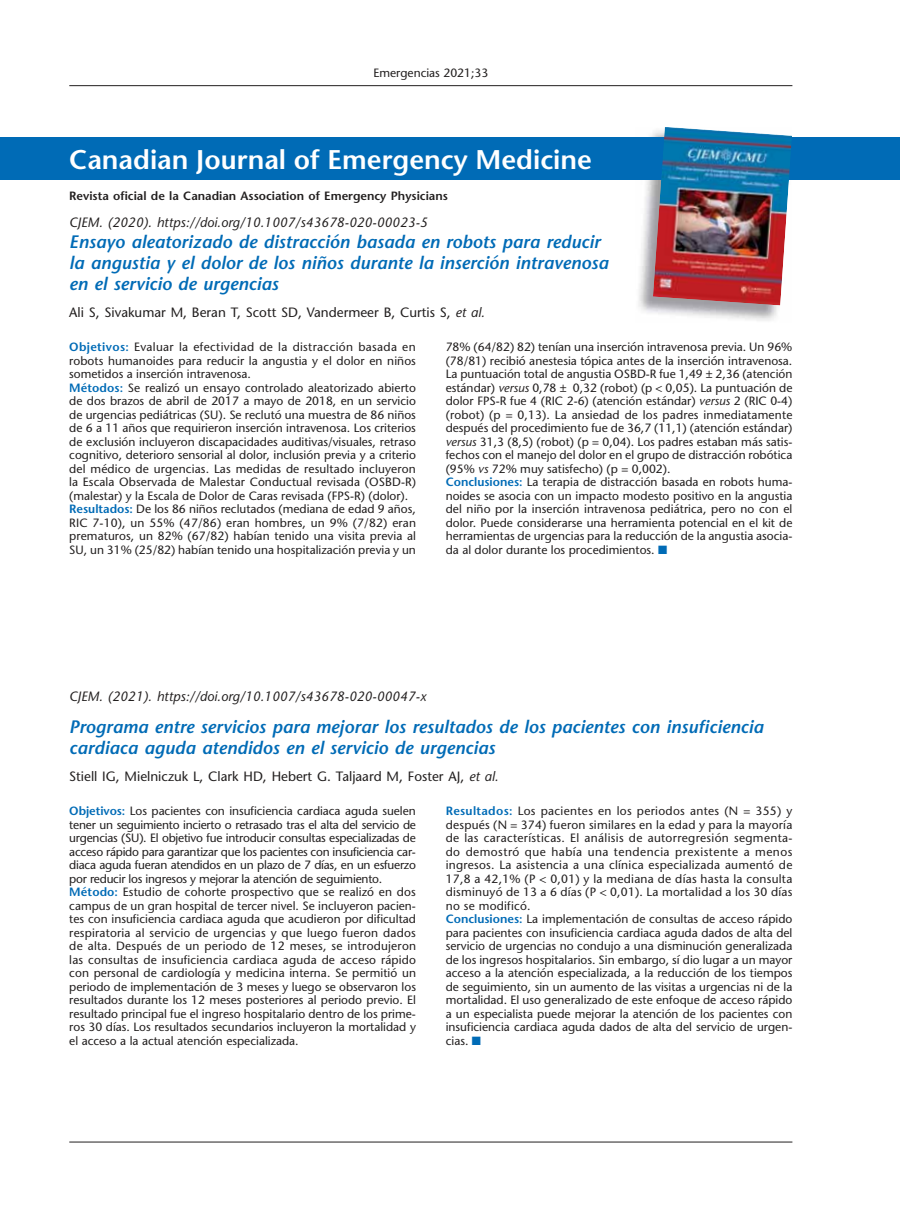
<style>
.page{position:relative;width:900px;height:1211px;background:#fff}
.page>*{position:absolute;margin:0;border:0;box-sizing:border-box;transform-origin:0 0}
.t1{font:600 27px "Stone Sans";color:#fff}
.t2{font:italic 600 18px/21px "Stone Sans";color:#006bb6}
.t3{font:13.5px "Stone Sans";color:#221f1f}
.t4{font:italic 13.5px "Stone Sans";color:#221f1f}
.t5{font:12px/13.5px "Stone Sans";color:#221f1f}
.t6{font:600 12px "Stone Sans";color:#221f1f}
.s1{font-style:italic}
.s2{font-weight:600;color:#006bb6}
.s3{color:#006bb6}
</style>
<div class="page">
<hr style="left:69px;top:1141px;width:723px;height:1px;background:#221f1f">
<hr style="left:69px;top:85px;width:723px;height:1px;background:#221f1f">
<div style="left:0;top:137px;width:5px;height:43px;background:#006bb6"></div>
<div style="left:5px;top:137px;width:895px;height:43px;background:#006bb6"></div>
<img style="left:638px;top:134px;width:142px;height:187px">
<img style="left:638px;top:137px;width:15px;height:43px">
<img style="left:653px;top:127px;width:139px;height:178px">
<p class="t5" style="left:373px;top:66px;width:116px">Emergencias 2021;33</p>
<h1 class="t1" style="left:69px;top:146px;width:524px">Canadian Journal of Emergency Medicine</h1>
<p class="t6" style="left:69px;top:190px;width:380px">Revista oficial de la Canadian Association of Emergency Physicians</p>
<p class="t4" style="left:69px;top:216px;width:360px">CJEM. (2020). https://doi.org/10.1007/s43678-020-00023-5</p>
<h2 class="t2" style="left:69px;top:232px;width:541px">Ensayo aleatorizado de distracción basada en robots para reducir la angustia y el dolor de los niños durante la inserción intravenosa en el servicio de urgencias</h2>
<p class="t3" style="left:69px;top:306px;width:417px">Ali S, Sivakumar M, Beran T, Scott SD, Vandermeer B, Curtis S, <span class="s1">et al.</span></p>
<p class="t5" style="left:69px;top:341px;width:348px"><span class="s2">Objetivos:</span> Evaluar la efectividad de la distracción basada en robots humanoides para reducir la angustia y el dolor en niños sometidos a inserción intravenosa.<br><span class="s2">Métodos:</span> Se realizó un ensayo controlado aleatorizado abierto de dos brazos de abril de 2017 a mayo de 2018, en un servicio de urgencias pediátricas (SU). Se reclutó una muestra de 86 niños de 6 a 11 años que requirieron inserción intravenosa. Los criterios de exclusión incluyeron discapacidades auditivas/visuales, retraso cognitivo, deterioro sensorial al dolor, inclusión previa y a criterio del médico de urgencias. Las medidas de resultado incluyeron la Escala Observada de Malestar Conductual revisada (OSBD-R) (malestar) y la Escala de Dolor de Caras revisada (FPS-R) (dolor).<br><span class="s2">Resultados:</span> De los 86 niños reclutados (mediana de edad 9 años, RIC 7-10), un 55% (47/86) eran hombres, un 9% (7/82) eran prematuros, un 82% (67/82) habían tenido una visita previa al SU, un 31% (25/82) habían tenido una hospitalización previa y un</p>
<p class="t5" style="left:446px;top:341px;width:348px">78% (64/82) 82) tenían una inserción intravenosa previa. Un 96% (78/81) recibió anestesia tópica antes de la inserción intravenosa.<br>La puntuación total de angustia OSBD-R fue 1,49 ± 2,36 (atención estándar) <span class="s1">versus</span> 0,78 ± 0,32 (robot) (p &lt; 0,05). La puntuación de dolor FPS-R fue 4 (RIC 2-6) (atención estándar) <span class="s1">versus</span> 2 (RIC 0-4) (robot) (p = 0,13). La ansiedad de los padres inmediatamente después del procedimiento fue de 36,7 (11,1) (atención estándar) <span class="s1">versus</span> 31,3 (8,5) (robot) (p = 0,04). Los padres estaban más satis&shy;fechos con el manejo del dolor en el grupo de distracción robótica (95% <span class="s1">vs</span> 72% muy satisfecho) (p = 0,002).<br><span class="s2">Conclusiones:</span> La terapia de distracción basada en robots huma&shy;noides se asocia con un impacto modesto positivo en la angustia del niño por la inserción intravenosa pediátrica, pero no con el dolor. Puede considerarse una herramienta potencial en el kit de herramientas de urgencias para la reducción de la angustia asocia&shy;da al dolor durante los procedimientos. <span class="s3">■</span></p>
<p class="t4" style="left:69px;top:689px;width:358px">CJEM. (2021). https://doi.org/10.1007/s43678-020-00047-x</p>
<h2 class="t2" style="left:69px;top:716px;width:695px">Programa entre servicios para mejorar los resultados de los pacientes con insuficiencia cardiaca aguda atendidos en el servicio de urgencias</h2>
<p class="t3" style="left:69px;top:769px;width:431px">Stiell IG, Mielniczuk L, Clark HD, Hebert G. Taljaard M, Foster AJ, <span class="s1">et al.</span></p>
<p class="t5" style="left:69px;top:804px;width:348px"><span class="s2">Objetivos:</span> Los pacientes con insuficiencia cardiaca aguda suelen tener un seguimiento incierto o retrasado tras el alta del servicio de urgencias (SU). El objetivo fue introducir consultas especializadas de acceso rápido para garantizar que los pacientes con insuficiencia car&shy;diaca aguda fueran atendidos en un plazo de 7 días, en un esfuerzo por reducir los ingresos y mejorar la atención de seguimiento.<br><span class="s2">Método:</span> Estudio de cohorte prospectivo que se realizó en dos campus de un gran hospital de tercer nivel. Se incluyeron pacien&shy;tes con insuficiencia cardiaca aguda que acudieron por dificultad respiratoria al servicio de urgencias y que luego fueron dados de alta. Después de un periodo de 12 meses, se introdujeron las consultas de insuficiencia cardiaca aguda de acceso rápido con personal de cardiología y medicina interna. Se permitió un periodo de implementación de 3 meses y luego se observaron los resultados durante los 12 meses posteriores al periodo previo. El resultado principal fue el ingreso hospitalario dentro de los prime&shy;ros 30 días. Los resultados secundarios incluyeron la mortalidad y el acceso a la actual atención especializada.</p>
<p class="t5" style="left:446px;top:804px;width:348px"><span class="s2">Resultados:</span> Los pacientes en los periodos antes (N = 355) y después (N = 374) fueron similares en la edad y para la mayoría de las características. El análisis de autorregresión segmenta&shy;do demostró que había una tendencia prexistente a menos ingresos. La asistencia a una clínica especializada aumentó de 17,8 a 42,1% (P &lt; 0,01) y la mediana de días hasta la consulta disminuyó de 13 a 6 días (P &lt; 0,01). La mortalidad a los 30 días no se modificó.<br><span class="s2">Conclusiones:</span> La implementación de consultas de acceso rápido para pacientes con insuficiencia cardiaca aguda dados de alta del servicio de urgencias no condujo a una disminución generalizada de los ingresos hospitalarios. Sin embargo, sí dio lugar a un mayor acceso a la atención especializada, a la reducción de los tiempos de seguimiento, sin un aumento de las visitas a urgencias ni de la mortalidad. El uso generalizado de este enfoque de acceso rápido a un especialista puede mejorar la atención de los pacientes con insuficiencia cardiaca aguda dados de alta del servicio de urgen&shy;cias. <span class="s3">■</span></p>
</div>
